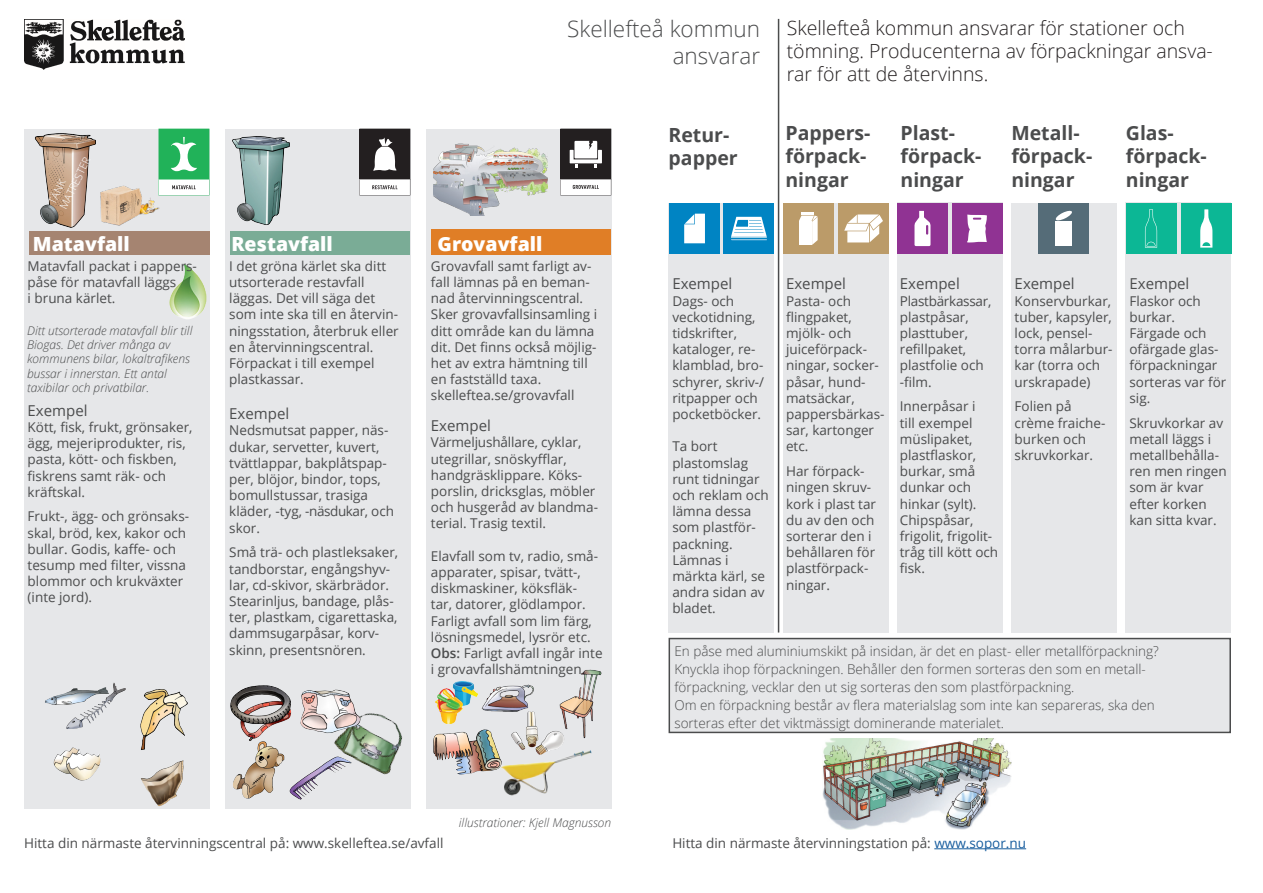
<style>
.page{position:relative;width:1263px;height:893px;background:#fff}
.page>*{position:absolute;margin:0;border:0;box-sizing:border-box;transform-origin:0 0}
.t1{font:300 22.5px/27px "Open Sans";color:#4b4c4d;text-align:right}
.t2{font:300 19.5px/23.4px "Open Sans";color:#231f20}
.brödtext{font:700 19.5px/23.4px "Open Sans";color:#4b4c4d}
.rubriker{font:800 19.5px "Open Sans";color:#fff}
.brödtext-2{font:15px "Open Sans";color:#4b4c4d}
.brödtext-3{font:13.5px/16.2px "Open Sans";color:#4b4c4d}
.brödtext-4{font:300 13.5px/18px "Open Sans";color:#4b4c4d}
.brödtext-5{font:italic 300 12px/14.4px "Open Sans";color:#4b4c4d}
.t3{font:300 10.5px/12.6px "Open Sans";color:#fff}
.s1{font-weight:600}
.s2{color:#231f20}
.s3{color:#175d9e}
</style>
<div class="page">
<div style="left:668px;top:638px;width:563px;height:95px;background:#e6e7e9;border:2px solid #4b4c4d"></div>
<div style="left:426px;top:129px;width:185px;height:680px;background:#e6e7e9"></div>
<div style="left:225px;top:129px;width:185px;height:680px;background:#e6e7e9"></div>
<div style="left:24px;top:129px;width:185px;height:680px;background:#e6e7e9"></div>
<div style="left:432px;top:230px;width:179px;height:25px;background:#e07e26"></div>
<div style="left:231px;top:232px;width:179px;height:23px;background:#7aac96"></div>
<div style="left:29px;top:232px;width:180px;height:23px;background:#a58471"></div>
<img style="left:35px;top:133px;width:61px;height:95px">
<img style="left:232px;top:136px;width:58px;height:89px">
<img style="left:290px;top:764px;width:34px;height:36px">
<img style="left:249px;top:741px;width:14px;height:27px">
<img style="left:324px;top:698px;width:87px;height:82px">
<img style="left:230px;top:685px;width:34px;height:56px">
<img style="left:301px;top:690px;width:34px;height:26px">
<img style="left:142px;top:689px;width:17px;height:31px">
<img style="left:94px;top:682px;width:20px;height:26px">
<img style="left:54px;top:747px;width:19px;height:14px">
<img style="left:167px;top:760px;width:16px;height:8px">
<hr style="left:934px;top:848px;width:92px;height:1px;background:#175d9e">
<img style="left:24px;top:20px;width:160px;height:50px">
<img style="left:169px;top:263px;width:38px;height:56px">
<img style="left:823px;top:739px;width:188px;height:90px">
<div style="left:668px;top:203px;width:106px;height:429px;background:#e6e7e9"></div>
<div style="left:1125px;top:202px;width:106px;height:430px;background:#e6e7e9"></div>
<div style="left:1011px;top:203px;width:106px;height:429px;background:#e6e7e9"></div>
<div style="left:897px;top:202px;width:105px;height:430px;background:#e6e7e9"></div>
<div style="left:783px;top:203px;width:105px;height:429px;background:#e6e7e9"></div>
<img style="left:434px;top:143px;width:114px;height:73px">
<img style="left:527px;top:711px;width:10px;height:16px">
<img style="left:559px;top:669px;width:43px;height:58px">
<img style="left:433px;top:729px;width:51px;height:31px">
<img style="left:482px;top:685px;width:52px;height:26px">
<img style="left:491px;top:727px;width:101px;height:69px">
<img style="left:435px;top:681px;width:43px;height:42px">
<img style="left:94px;top:183px;width:71px;height:44px">
<svg style="left:159px;top:129px;width:50px;height:66px;background:#6ac98e"></svg>
<svg style="left:359px;top:129px;width:51px;height:66px;background:#747172"></svg>
<svg style="left:560px;top:129px;width:51px;height:66px;background:#7b7879"></svg>
<div style="left:669px;top:203px;width:51px;height:51px;background:#0084c3"></div>
<svg style="left:684px;top:214px;width:21px;height:29px"></svg>
<div style="left:723px;top:203px;width:51px;height:51px;background:#0084c3"></div>
<svg style="left:731px;top:217px;width:36px;height:23px"></svg>
<div style="left:783px;top:203px;width:51px;height:51px;background:#bb9b69"></div>
<svg style="left:799px;top:212px;width:19px;height:33px"></svg>
<div style="left:838px;top:203px;width:51px;height:51px;background:#bb9b69"></div>
<svg style="left:844px;top:214px;width:39px;height:28px"></svg>
<div style="left:897px;top:203px;width:51px;height:51px;background:#903393"></div>
<svg style="left:914px;top:211px;width:16px;height:35px"></svg>
<div style="left:951px;top:203px;width:51px;height:51px;background:#903393"></div>
<svg style="left:967px;top:214px;width:20px;height:29px"></svg>
<div style="left:1038px;top:203px;width:51px;height:51px;background:#556c78"></div>
<svg style="left:1055px;top:210px;width:17px;height:11px"></svg>
<div style="left:1056px;top:239px;width:16px;height:7px;background:#fff"></div>
<div style="left:1056px;top:221px;width:16px;height:8px;background:#fff"></div>
<svg style="left:1056px;top:230px;width:16px;height:8px"></svg>
<div style="left:1125px;top:203px;width:51px;height:51px;background:#0cb795"></div>
<svg style="left:1145px;top:209px;width:12px;height:39px"></svg>
<div style="left:1181px;top:203px;width:51px;height:51px;background:#0cb795"></div>
<svg style="left:1200px;top:209px;width:12px;height:39px"></svg>
<hr style="left:778px;top:19px;width:1px;height:613px;background:#4b4c4d">
<p class="t3" style="left:46px;top:200px;width:58px;rotate:-64deg">TÄNK<br>MATRESTER</p>
<p class="rubriker" style="left:33px;top:229px;width:98px">Matavfall</p>
<p class="rubriker" style="left:231px;top:229px;width:103px">Restavfall</p>
<p class="rubriker" style="left:438px;top:229px;width:106px">Grovavfall</p>
<p class="t1" style="left:567px;top:15px;width:194px">Skellefteå kommun ansvarar</p>
<p class="t2" style="left:787px;top:15px;width:428px">Skellefteå kommun ansvarar för stationer och tömning. Producenterna av förpackningar ansva&shy;rar för att de återvinns.</p>
<p class="brödtext" style="left:668px;top:122px;width:71px">Retur&shy;papper</p>
<p class="brödtext" style="left:785px;top:121px;width:87px">Pappers&shy;förpack&shy;ningar</p>
<p class="brödtext" style="left:1126px;top:121px;width:82px">Glas&shy;förpack&shy;ningar</p>
<p class="brödtext" style="left:900px;top:121px;width:82px">Plast&shy;förpack&shy;ningar</p>
<p class="brödtext" style="left:1011px;top:121px;width:82px">Metall&shy;förpack&shy;ningar</p>
<p class="brödtext-3" style="left:28px;top:257px;width:171px">Matavfall packat i pappers&shy;påse för matavfall läggs<br>i bruna kärlet.</p>
<p class="brödtext-5" style="left:27px;top:323px;width:167px">Ditt utsorterade matavfall blir till<br>Biogas. Det driver många av kommunens bilar, lokaltrafikens bussar i innerstan. Ett antal taxibilar och privatbilar.</p>
<p class="brödtext-2" style="left:28px;top:400px;width:61px">Exempel</p>
<p class="brödtext-3" style="left:28px;top:419px;width:166px">Kött, fisk, frukt, grönsaker, ägg, mejeriprodukter, ris, pasta, kött- och fiskben, fiskrens samt räk- och kräftskal.</p>
<p class="brödtext-3" style="left:28px;top:508px;width:163px">Frukt-, ägg- och grönsaks&shy;skal, bröd, kex, kakor och bullar. Godis, kaffe- och tesump med filter, vissna blommor och krukväxter (inte jord).</p>
<p class="brödtext-3" style="left:229px;top:257px;width:171px">I det gröna kärlet ska ditt utsorterade restavfall läggas. Det vill säga det som inte ska till en återvin&shy;ningsstation, återbruk eller en återvinningscentral.<br>Förpackat i till exempel plastkassar.</p>
<p class="brödtext-2" style="left:229px;top:403px;width:61px">Exempel</p>
<p class="brödtext-3" style="left:229px;top:422px;width:166px">Nedsmutsat papper, näs&shy;dukar, servetter, kuvert, tvättlappar, bakplåtspap&shy;per, blöjor, bindor, tops, bomullstussar, trasiga kläder, -tyg, -näsdukar, och skor.</p>
<p class="brödtext-3" style="left:229px;top:544px;width:170px">Små trä- och plastleksaker, tandborstar, engångshyv&shy;lar, cd-skivor, skärbrädor.<br>Stearinljus, bandage, plås&shy;ter, plastkam, cigarettaska, dammsugarpåsar, korv&shy;skinn, presentsnören.</p>
<p class="brödtext-3" style="left:431px;top:257px;width:168px">Grovavfall samt farligt av&shy;fall lämnas på en beman&shy;nad återvinningscentral.<br>Sker grovavfallsinsamling i ditt område kan du lämna dit. Det finns också möjlig&shy;het av extra hämtning till en fastställd taxa. skelleftea.se/grovavfall</p>
<p class="brödtext-2" style="left:431px;top:415px;width:61px">Exempel</p>
<p class="brödtext-3" style="left:431px;top:434px;width:169px">Värmeljushållare, cyklar, utegrillar, snöskyfflar, handgräsklippare. Köks&shy;porslin, dricksglas, möbler och husgeråd av blandma&shy;terial. Trasig textil.</p>
<p class="brödtext-3" style="left:431px;top:547px;width:173px">Elavfall som tv, radio, små&shy;apparater, spisar, tvätt-, diskmaskiner, köksfläk-<br>tar, datorer, glödlampor.<br>Farligt avfall som lim färg, lösningsmedel, lysrör etc.<br><span class="s1">Obs:</span> Farligt avfall ingår inte i grovavfallshämtningen<span class="s2">.</span></p>
<p class="brödtext-5" style="left:459px;top:814px;width:154px">illustrationer: Kjell Magnusson</p>
<p class="brödtext-2" style="left:672px;top:274px;width:61px">Exempel</p>
<p class="brödtext-3" style="left:672px;top:292px;width:93px">Dags- och veckotidning, tidskrifter, kataloger, re&shy;klamblad, bro&shy;schyrer, skriv-/ ritpapper och pocketböcker.</p>
<p class="brödtext-3" style="left:672px;top:438px;width:98px">Ta bort plastomslag runt tidningar och reklam och lämna dessa som plastför&shy;packning.</p>
<p class="brödtext-3" style="left:672px;top:551px;width:94px">Lämnas i märkta kärl, se andra sidan av bladet.</p>
<p class="brödtext-2" style="left:786px;top:274px;width:61px">Exempel</p>
<p class="brödtext-3" style="left:786px;top:292px;width:100px">Pasta- och flingpaket, mjölk- och juiceförpack&shy;ningar, socker&shy;påsar, hund&shy;matsäckar, pappersbärkas&shy;sar, kartonger etc.</p>
<p class="brödtext-3" style="left:786px;top:463px;width:91px">Har förpack&shy;ningen skruv&shy;kork i plast tar du av den och sorterar den i behållaren för plastförpack&shy;ningar.</p>
<p class="brödtext-2" style="left:900px;top:274px;width:61px">Exempel</p>
<p class="brödtext-3" style="left:900px;top:292px;width:93px">Plastbärkassar, plastpåsar, plasttuber, refillpaket, plastfolie och -film.</p>
<p class="brödtext-3" style="left:900px;top:398px;width:100px">Innerpåsar i<br>till exempel müslipaket, plastflaskor, burkar, små dunkar och hinkar (sylt).<br>Chipspåsar, frigolit, frigolit&shy;tråg till kött och fisk.</p>
<p class="brödtext-2" style="left:1015px;top:274px;width:61px">Exempel</p>
<p class="brödtext-3" style="left:1015px;top:292px;width:99px">Konservburkar, tuber, kapsyler, lock, pensel&shy;torra målarbur&shy;kar (torra och urskrapade)</p>
<p class="brödtext-3" style="left:1015px;top:398px;width:92px">Folien på crème fraiche&shy;burken och skruvkorkar.</p>
<p class="brödtext-2" style="left:1129px;top:274px;width:61px">Exempel</p>
<p class="brödtext-3" style="left:1129px;top:292px;width:98px">Flaskor och burkar.<br>Färgade och ofärgade glas&shy;förpackningar sorteras var för sig.</p>
<p class="brödtext-3" style="left:1129px;top:414px;width:99px">Skruvkorkar av metall läggs i metallbehålla&shy;ren men ringen som är kvar efter korken kan sitta kvar.</p>
<p class="brödtext-4" style="left:674px;top:642px;width:486px">En påse med aluminiumskikt på insidan, är det en plast- eller metallförpackning?</p>
<p class="brödtext-4" style="left:674px;top:660px;width:473px">Knyckla ihop förpackningen. Behåller den formen sorteras den som en metall&shy;förpackning, vecklar den ut sig sorteras den som plastförpackning.</p>
<p class="brödtext-4" style="left:674px;top:696px;width:482px">Om en förpackning består av flera materialslag som inte kan separeras, ska den sorteras efter det viktmässigt dominerande materialet.</p>
<p class="brödtext-3" style="left:24px;top:834px;width:421px">Hitta din närmaste återvinningscentral på: www.skelleftea.se/avfall</p>
<p class="brödtext-3" style="left:672px;top:834px;width:355px">Hitta din närmaste återvinningstation på: <span class="s3">www.sopor.nu</span></p>
</div>
